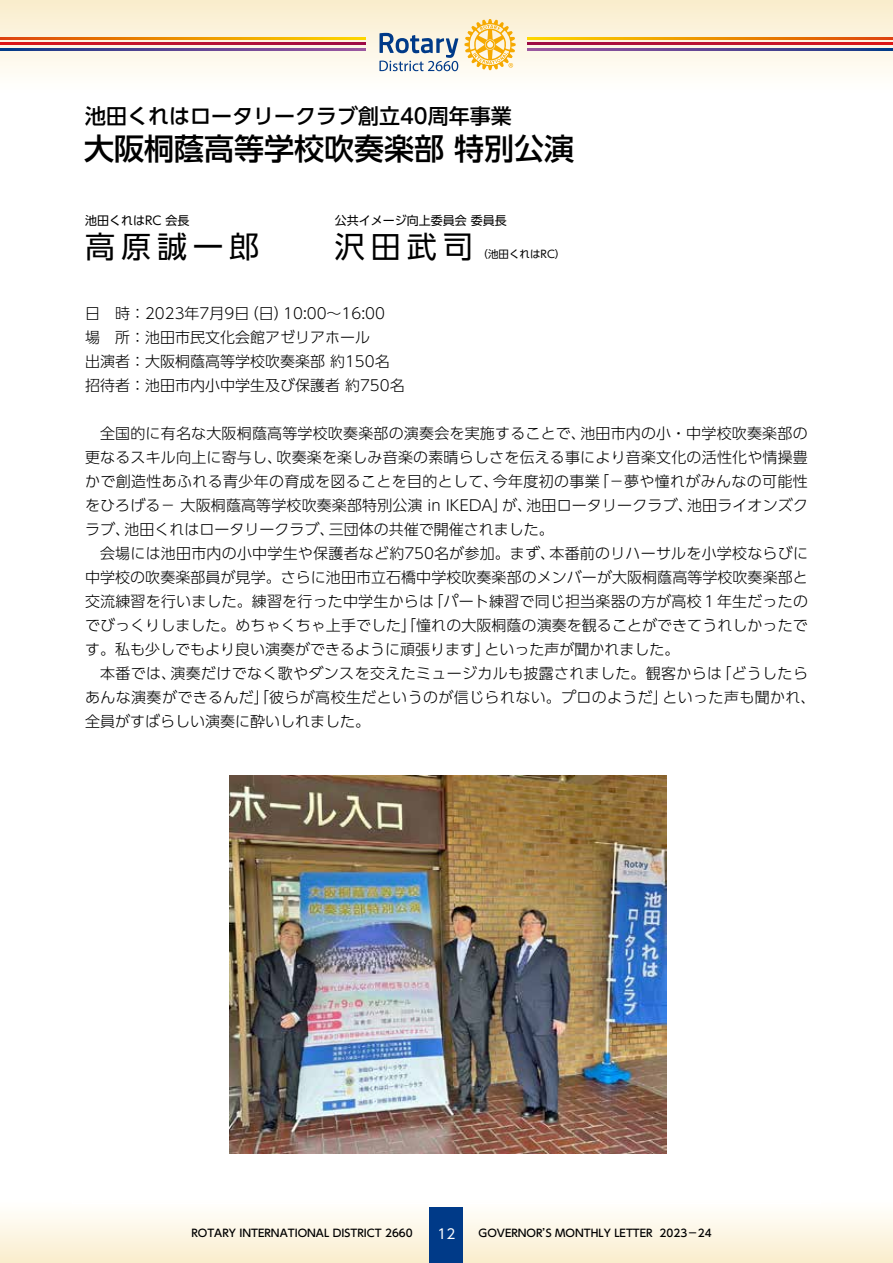
<style>
.page{position:relative;width:893px;height:1263px;background:#fff}
.page>*{position:absolute;margin:0;border:0;box-sizing:border-box;transform-origin:0 0}
.t1{font:500 30px "UD Shin Go Pro";color:#000}
.t2{font:30px "UD Shin Go Pro";letter-spacing:.2em;color:#000}
.t3{font:500 21px "UD Shin Go Pro";color:#000}
.t4{font:300 15px/24px "UD Shin Go Pro";letter-spacing:.01em;color:#000}
.t5{font:13.5px "UD Shin Go Pro";color:#fff}
.t6{font:12px "UD Shin Go Pro";color:#000}
.t7{font:500 10.5px "UD Shin Go Pro";color:#000}
.t8{font:10.5px "UD Shin Go Pro";color:#000}
</style>
<div class="page">
<svg style="left:0;top:0;width:893px;height:74px"></svg>
<div style="left:0;top:1199px;width:893px;height:64px;background:linear-gradient(to bottom,#feffff,#faeecd)"></div>
<div style="left:430px;top:1208px;width:33px;height:55px;background:#003a88"></div>
<svg style="left:464px;top:19px;width:52px;height:51px;background:#f9d78b"></svg>
<svg style="left:379px;top:33px;width:79px;height:38px;background:#aebcca"></svg>
<svg style="left:0;top:37px;width:365px;height:2px"></svg>
<svg style="left:0;top:43px;width:365px;height:2px"></svg>
<svg style="left:0;top:48px;width:365px;height:2px"></svg>
<svg style="left:528px;top:37px;width:365px;height:2px"></svg>
<svg style="left:528px;top:43px;width:365px;height:2px"></svg>
<svg style="left:528px;top:48px;width:365px;height:2px"></svg>
<img style="left:230px;top:775px;width:437px;height:379px">
<h2 class="t3" style="left:85px;top:99px;width:428px">池田くれはロータリークラブ創立40周年事業</h2>
<h1 class="t1" style="left:84px;top:124px;width:491px">大阪桐蔭高等学校吹奏楽部 特別公演</h1>
<p class="t6" style="left:85px;top:211px;width:106px">池田くれはRC 会長</p>
<h1 class="t2" style="left:85px;top:222px;width:176px">高原誠一郎</h1>
<p class="t6" style="left:335px;top:211px;width:173px">公共イメージ向上委員会 委員長</p>
<h1 class="t2" style="left:335px;top:222px;width:139px">沢田武司</h1>
<p class="t8" style="left:478px;top:245px;width:89px">（池田くれはRC）</p>
<p class="t4" style="left:85px;top:301px;width:321px">日　時：2023年7月9日（日）10:00～16:00<br>場　所：池田市民文化会館アゼリアホール<br>出演者：大阪桐蔭高等学校吹奏楽部 約150名招待者：池田市内小中学生及び保護者 約750名</p>
<p class="t4" style="left:85px;top:421px;width:732px">　全国的に有名な大阪桐蔭高等学校吹奏楽部の演奏会を実施することで、池田市内の小・中学校吹奏楽部の更なるスキル向上に寄与し、吹奏楽を楽しみ音楽の素晴らしさを伝える事により音楽文化の活性化や情操豊かで創造性あふれる青少年の育成を図ることを目的として、今年度初の事業「－夢や憧れがみんなの可能性をひろげる－ 大阪桐蔭高等学校吹奏楽部特別公演 in IKEDA」が、池田ロータリークラブ、池田ライオンズクラブ、池田くれはロータリークラブ、三団体の共催で開催されました。　<br>　会場には池田市内の小中学生や保護者など約750名が参加。まず、本番前のリハーサルを小学校ならびに中学校の吹奏楽部員が見学。さらに池田市立石橋中学校吹奏楽部のメンバーが大阪桐蔭高等学校吹奏楽部と交流練習を行いました。練習を行った中学生からは「パート練習で同じ担当楽器の方が高校１年生だったのでびっくりしました。めちゃくちゃ上手でした」「憧れの大阪桐蔭の演奏を観ることができてうれしかったです。私も少しでもより良い演奏ができるように頑張ります」といった声が聞かれました。<br>　本番では、演奏だけでなく歌やダンスを交えたミュージカルも披露されました。観客からは「どうしたらあんな演奏ができるんだ」「彼らが高校生だというのが信じられない。プロのようだ」といった声も聞かれ、全員がすばらしい演奏に酔いしれました。</p>
<p class="t7" style="left:191px;top:1225px;width:223px">ROTARY INTERNATIONAL DISTRICT 2660</p>
<p class="t5" style="left:438px;top:1223px;width:19px">12</p>
<p class="t7" style="left:479px;top:1225px;width:235px">GOVERNOR’S MONTHLY LETTER 2023－24</p>
</div>
